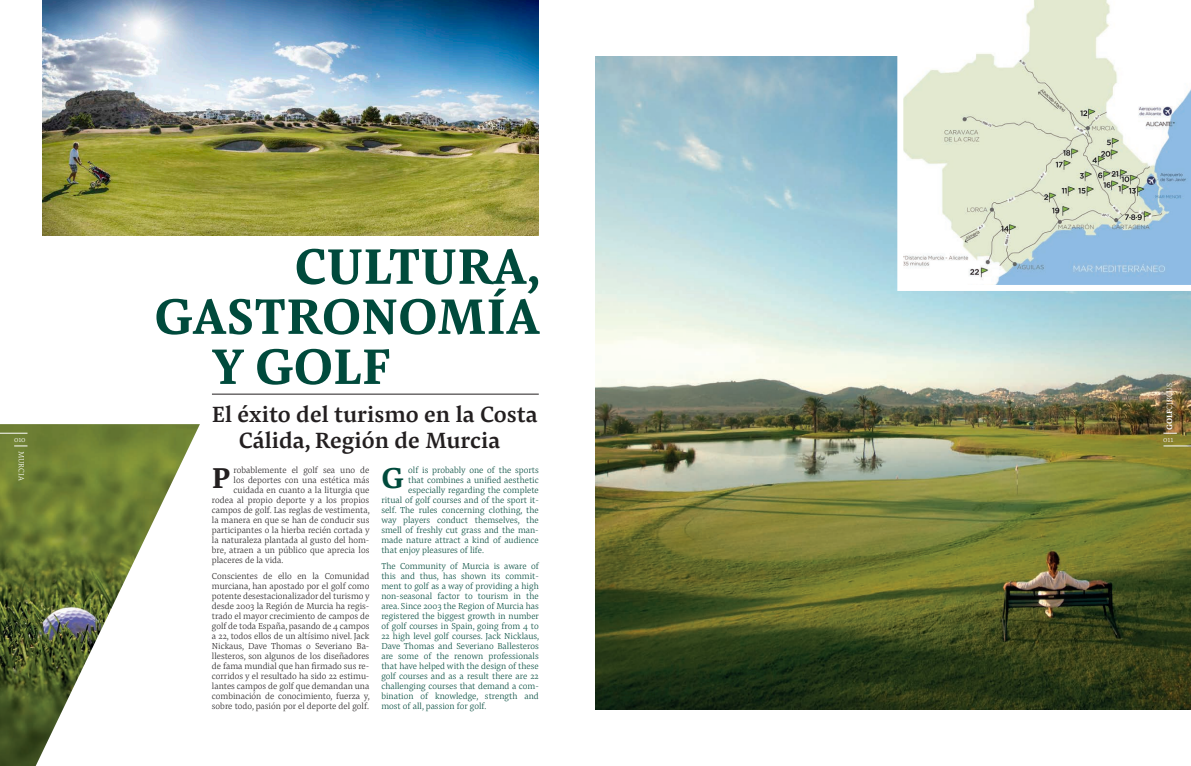
<style>
.page{position:relative;width:1191px;height:766px;background:#fff}
.page>*{position:absolute;margin:0;border:0;box-sizing:border-box;transform-origin:0 0}
.t1{font:700 52px "Pensum Pro";color:#004a3c}
.t2{font:700 30px "Pensum Pro";color:#231f20}
.t3{font:700 30px "Pensum Pro";color:#004a3c}
.t4{font:500 23px "Pensum Pro";color:#231f20}
.t5{font:300 9px/10px "Pensum Pro";color:#231f20;text-align:justify}
.t6{font:300 9px/10px "Pensum Pro";color:#004a3c;text-align:justify}
.t7{font:300 8px "Pensum Pro";color:#fff}
.s1{font-weight:700}
</style>
<div class="page">
<img style="left:43px;top:0;width:495px;height:235px">
<img style="left:595px;top:57px;width:596px;height:652px">
<hr style="left:212px;top:393px;width:327px;height:1px;background:#231f20">
<img style="left:0;top:424px;width:200px;height:341px">
<svg style="left:892px;top:0;width:299px;height:294px"></svg>
<svg style="left:0;top:433px;width:27px;height:1px"></svg>
<svg style="left:1163px;top:433px;width:13px;height:1px"></svg>
<svg style="left:14px;top:445px;width:13px;height:1px"></svg>
<svg style="left:1163px;top:445px;width:28px;height:1px"></svg>
<p class="t1" style="left:294px;top:229px;width:248px">CULTURA,</p>
<p class="t1" style="left:154px;top:279px;width:387px">GASTRONOMÍA</p>
<p class="t1" style="left:211px;top:329px;width:180px">Y GOLF</p>
<p class="t4" style="left:212px;top:398px;width:327px">El éxito del turismo en la Costa</p>
<p class="t4" style="left:239px;top:424px;width:263px">Cálida, Región de Murcia</p>
<p class="t5" style="left:234px;top:465px;width:137px">robablemente el golf sea uno de</p>
<p class="t5" style="left:234px;top:475px;width:137px">los deportes con una estética más</p>
<p class="t5" style="left:234px;top:485px;width:137px">cuidada en cuanto a la liturgia que</p>
<p class="t5" style="left:212px;top:495px;width:159px">rodea al propio deporte y a los propios</p>
<p class="t5" style="left:212px;top:505px;width:159px">campos de golf. Las reglas de vestimenta,</p>
<p class="t5" style="left:212px;top:515px;width:159px">la manera en que se han de conducir sus</p>
<p class="t5" style="left:212px;top:525px;width:159px">participantes o la hierba recién cortada y</p>
<p class="t5" style="left:212px;top:535px;width:159px">la naturaleza plantada al gusto del hom-</p>
<p class="t5" style="left:212px;top:545px;width:159px">bre, atraen a un público que aprecia los</p>
<p class="t5" style="left:212px;top:555px;width:73px">placeres de la vida.</p>
<p class="t5" style="left:212px;top:571px;width:159px">Conscientes de ello en la Comunidad murciana, han apostado por el golf como potente desestacionalizador del turismo y desde 2003 la Región de Murcia ha regis&shy;trado el mayor crecimiento de campos de golf de toda España, pasando de 4 campos a 22, todos ellos de un altísimo nivel. Jack Nickaus, Dave Thomas o Severiano Ba&shy;llesteros, son algunos de los diseñadores de fama mundial que han firmado sus re&shy;corridos y el resultado ha sido 22 estimu&shy;lantes campos de golf que demandan una combinación de conocimiento, fuerza y, sobre todo, pasión por el deporte del golf.</p>
<p class="t7" style="left:1164px;top:430px;width:49px;rotate:-90deg"><span class="s1">GOLF</span>CIRCUS</p>
<p class="t7" style="left:14px;top:433px;width:13px">010</p>
<p class="t7" style="left:1163px;top:433px;width:12px">011</p>
<p class="t7" style="left:27px;top:450px;width:31px;rotate:90deg">MURCIA</p>
<p class="t6" style="left:408px;top:465px;width:132px">olf is probably one of the sports</p>
<p class="t6" style="left:408px;top:475px;width:132px">that combines a unified aesthetic</p>
<p class="t6" style="left:408px;top:485px;width:132px">especially regarding the complete</p>
<p class="t6" style="left:381px;top:495px;width:159px">ritual of golf courses and of the sport it-</p>
<p class="t6" style="left:381px;top:505px;width:159px">self. The rules concerning clothing, the</p>
<p class="t6" style="left:381px;top:515px;width:159px">way players conduct themselves, the</p>
<p class="t6" style="left:381px;top:525px;width:159px">smell of freshly cut grass and the man-</p>
<p class="t6" style="left:381px;top:535px;width:159px">made nature attract a kind of audience</p>
<p class="t6" style="left:381px;top:545px;width:104px">that enjoy pleasures of life.</p>
<p class="t6" style="left:381px;top:560px;width:159px">The Community of Murcia is aware of this and thus, has shown its commit&shy;ment to golf as a way of providing a high non-seasonal factor to tourism in the area. Since 2003 the Region of Murcia has registered the biggest growth in number of golf courses in Spain, going from 4 to 22 high level golf courses. Jack Nicklaus, Dave Thomas and Severiano Ballesteros are some of the renown professionals that have helped with the design of these golf courses and as a result there are 22 challenging courses that demand a com&shy;bination of knowledge, strength and most of all, passion for golf.</p>
<p class="t2" style="left:212px;top:456px;width:20px">P</p>
<p class="t3" style="left:381px;top:456px;width:24px">G</p>
</div>
